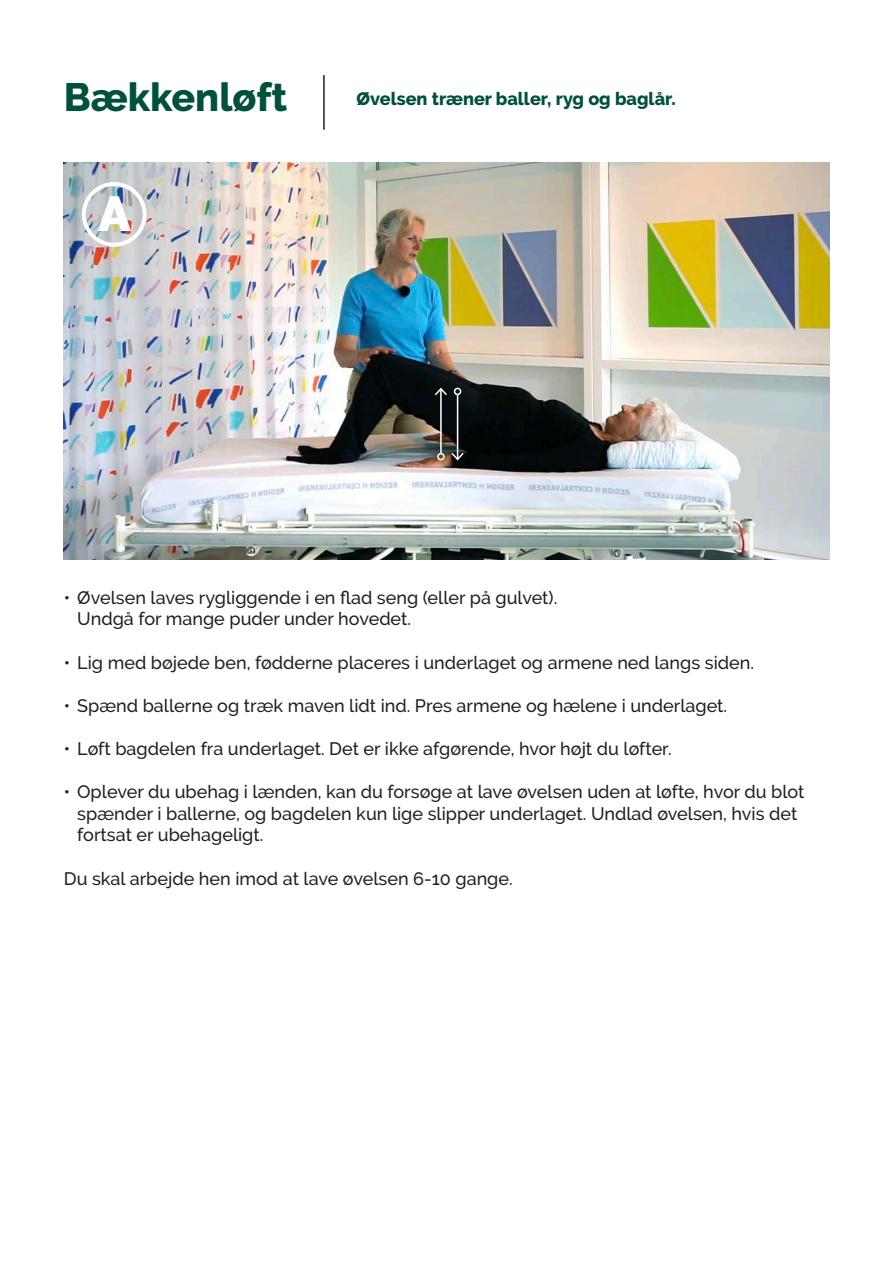
<style>
.page{position:relative;width:893px;height:1263px;background:#fff}
.page>*{position:absolute;margin:0;border:0;box-sizing:border-box;transform-origin:0 0}
.t1{font:900 49.05px "Raleway";color:#fff}
.t2{font:800 39.45px "Raleway";color:#00513c}
.t3{font:500 18px/21.6px "Raleway";color:#231f20}
.t4{font:800 18px "Raleway";color:#00513c}
</style>
<div class="page">
<hr style="left:323px;top:75px;width:2px;height:55px;background:#231f20">
<img style="left:64px;top:162px;width:765px;height:397px">
<div style="left:82px;top:182px;width:65px;height:65px;border:4px solid #fff;border-radius:50%"></div>
<hr style="left:440px;top:389px;width:2px;height:65px;background:#fff">
<div style="left:437px;top:453px;width:8px;height:7px;border:2px solid #fff;border-radius:50%"></div>
<svg style="left:433px;top:387px;width:16px;height:10px"></svg>
<hr style="left:457px;top:394px;width:1px;height:65px;background:#fff">
<div style="left:454px;top:388px;width:7px;height:7px;border:2px solid #fff;border-radius:50%"></div>
<svg style="left:450px;top:451px;width:15px;height:10px"></svg>
<h2 class="t2" style="left:64px;top:81px;width:225px">Bækkenløft</h2>
<p class="t4" style="left:356px;top:92px;width:321px">Øvelsen træner baller, ryg og baglår.</p>
<h1 class="t1" style="left:98px;top:194px;width:34px">A</h1>
<p class="t3" style="left:77px;top:587px;width:482px;text-indent:-14px">• Øvelsen laves rygliggende i en flad seng (eller på gulvet).<br>Undgå for mange puder under hovedet.</p>
<p class="t3" style="left:64px;top:651px;width:692px">• Lig med bøjede ben, fødderne placeres i underlaget og armene ned langs siden.</p>
<p class="t3" style="left:64px;top:696px;width:665px">• Spænd ballerne og træk maven lidt ind. Pres armene og hælene i underlaget.</p>
<p class="t3" style="left:64px;top:739px;width:609px">• Løft bagdelen fra underlaget. Det er ikke afgørende, hvor højt du løfter.</p>
<p class="t3" style="left:77px;top:783px;width:729px;text-indent:-14px">• Oplever du ubehag i lænden, kan du forsøge at lave øvelsen uden at løfte, hvor du blot spænder i ballerne, og bagdelen kun lige slipper underlaget. Undlad øvelsen, hvis det fortsat er ubehageligt.</p>
<p class="t3" style="left:64px;top:869px;width:451px">Du skal arbejde hen imod at lave øvelsen 6-10 gange.</p>
</div>
